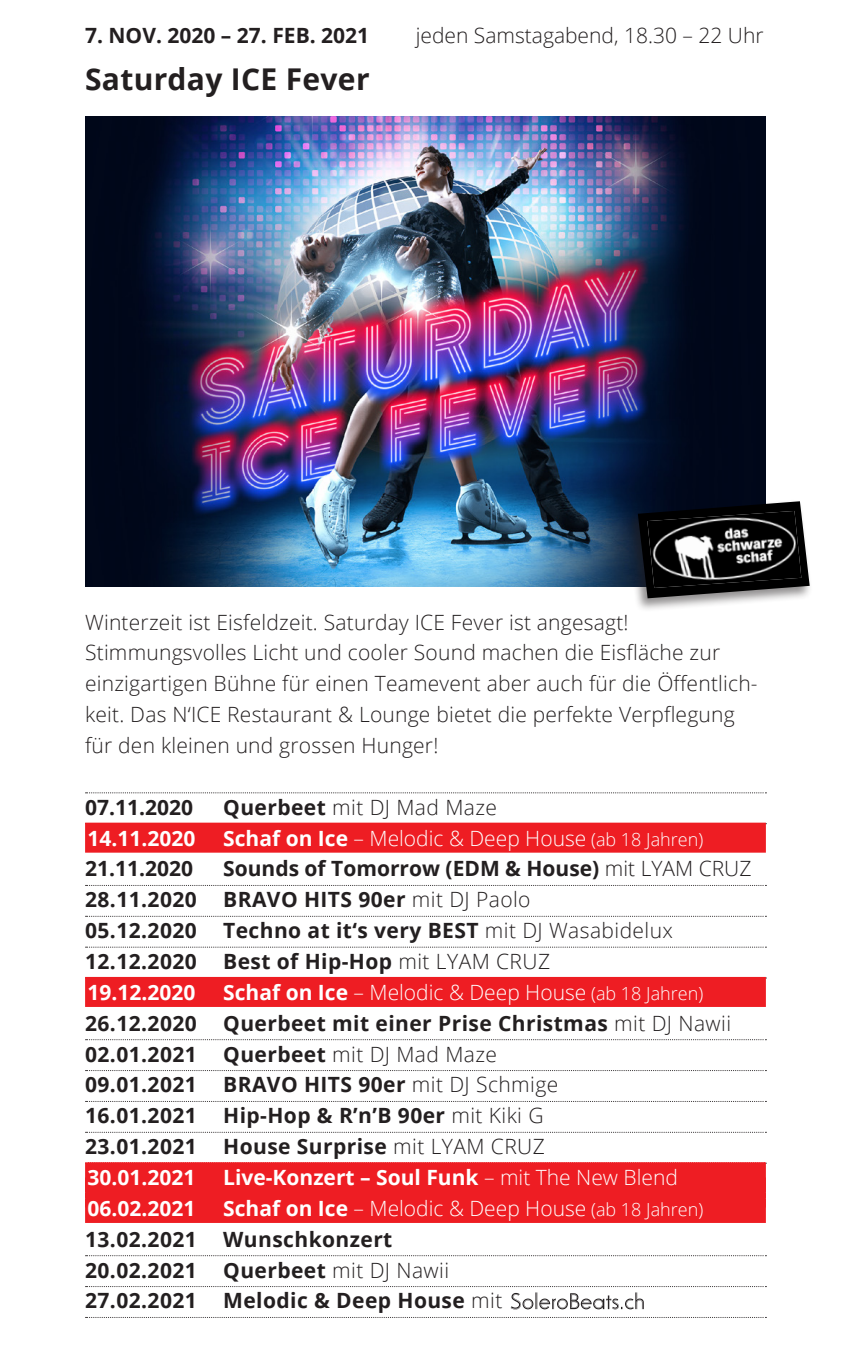
<style>
.page{position:relative;width:851px;height:1350px;background:#fff}
.page>*{position:absolute;margin:0;border:0;box-sizing:border-box;transform-origin:0 0}
.t1{font:700 30px "Open Sans";letter-spacing:.01em;color:#231f20}
.t2{font:700 21px "Open Sans";letter-spacing:.02em;color:#231f20}
.t3{font:300 21px/30.9px "Open Sans";letter-spacing:.01em;color:#231f20}
.t4{font:300 21px "Open Sans";color:#fff}
.t5{font:700 21px "Open Sans";color:#fff}
.t6{font:700 21px "Open Sans";color:#231f20}
.s1{font-weight:700}
.s2{font-size:18px}
.s3{font-weight:300}
</style>
<div class="page">
<img style="left:85px;top:117px;width:680px;height:469px">
<div style="left:625px;top:499px;width:187px;height:112px;background:#231f20;opacity:.5"></div>
<svg style="left:637px;top:501px;width:172px;height:97px;background:#3e4146"></svg>
<img style="left:647px;top:511px;width:154px;height:77px">
<svg style="left:85px;top:792px;width:681px;height:1px"></svg>
<div style="left:85px;top:822px;width:680px;height:30px;background:#ee1d23"></div>
<svg style="left:85px;top:915px;width:681px;height:1px"></svg>
<svg style="left:85px;top:946px;width:681px;height:1px"></svg>
<div style="left:85px;top:976px;width:680px;height:30px;background:#ee1d23"></div>
<svg style="left:85px;top:1039px;width:681px;height:1px"></svg>
<svg style="left:85px;top:1131px;width:681px;height:1px"></svg>
<div style="left:85px;top:1161px;width:680px;height:30px;background:#ee1d23"></div>
<div style="left:85px;top:1177px;width:680px;height:30px;background:#ee1d23"></div>
<div style="left:85px;top:1192px;width:680px;height:30px;background:#ee1d23"></div>
<svg style="left:85px;top:1255px;width:681px;height:1px"></svg>
<svg style="left:85px;top:1161px;width:681px;height:2px"></svg>
<svg style="left:510px;top:1292px;width:133px;height:17px"></svg>
<p class="t6" style="left:85px;top:21px;width:285px">7. NOV. 2020 – 27. FEB. 2021</p>
<p class="t3" style="left:415px;top:20px;width:349px">jeden Samstagabend, 18.30 – 22 Uhr</p>
<p class="t1" style="left:85px;top:57px;width:286px">Saturday ICE Fever</p>
<p class="t3" style="left:85px;top:606px;width:545px">Winterzeit ist Eisfeldzeit. Saturday ICE Fever ist angesagt!</p>
<p class="t3" style="left:85px;top:636px;width:636px">Stimmungsvolles Licht und cooler Sound machen die Eisfläche zur</p>
<p class="t3" style="left:85px;top:667px;width:674px">einzigartigen Bühne für einen Teamevent aber auch für die Öffentlich&shy;keit. Das N‘ICE Restaurant &amp; Lounge bietet die perfekte Verpflegung für den kleinen und grossen Hunger!</p>
<p class="t2" style="left:85px;top:792px;width:109px">07.11.2020</p>
<p class="t3" style="left:223px;top:791px;width:275px"><span class="s1">Querbeet</span> mit DJ Mad Maze</p>
<p class="t5" style="left:88px;top:823px;width:109px">14.11.2020</p>
<p class="t4" style="left:223px;top:823px;width:481px"><span class="s1">Schaf on Ice</span> – Melodic &amp; Deep House <span class="s2">(ab 18 Jahren)</span></p>
<p class="t2" style="left:85px;top:854px;width:109px">21.11.2020</p>
<p class="t6" style="left:223px;top:854px;width:529px">Sounds of Tomorrow (EDM &amp; House) <span class="s3">mit LYAM CRUZ</span></p>
<p class="t2" style="left:85px;top:884px;width:113px">28.11.2020</p>
<p class="t2" style="left:223px;top:884px;width:309px">BRAVO HITS 90er <span class="s3">mit DJ Paolo</span></p>
<p class="t2" style="left:85px;top:915px;width:113px">05.12.2020</p>
<p class="t2" style="left:223px;top:915px;width:451px">Techno at it‘s very BEST <span class="s3">mit DJ Wasabidelux</span></p>
<p class="t2" style="left:85px;top:946px;width:113px">12.12.2020</p>
<p class="t2" style="left:223px;top:946px;width:328px">Best of Hip-Hop <span class="s3">mit LYAM CRUZ</span></p>
<p class="t5" style="left:88px;top:977px;width:109px">19.12.2020</p>
<p class="t4" style="left:223px;top:977px;width:481px"><span class="s1">Schaf on Ice</span> – Melodic &amp; Deep House <span class="s2">(ab 18 Jahren)</span></p>
<p class="t2" style="left:85px;top:1008px;width:113px">26.12.2020</p>
<p class="t2" style="left:223px;top:1008px;width:509px">Querbeet mit einer Prise Christmas <span class="s3">mit DJ Nawii</span></p>
<p class="t2" style="left:85px;top:1039px;width:113px">02.01.2021</p>
<p class="t3" style="left:223px;top:1037px;width:275px"><span class="s1">Querbeet</span> mit DJ Mad Maze</p>
<p class="t2" style="left:85px;top:1069px;width:113px">09.01.2021</p>
<p class="t2" style="left:223px;top:1069px;width:336px">BRAVO HITS 90er <span class="s3">mit DJ Schmige</span></p>
<p class="t2" style="left:85px;top:1100px;width:113px">16.01.2021</p>
<p class="t2" style="left:223px;top:1100px;width:322px">Hip-Hop &amp; R’n’B 90er <span class="s3">mit Kiki G</span></p>
<p class="t2" style="left:85px;top:1131px;width:113px">23.01.2021</p>
<p class="t2" style="left:223px;top:1131px;width:323px">House Surprise <span class="s3">mit LYAM CRUZ</span></p>
<p class="t5" style="left:88px;top:1162px;width:109px">30.01.2021</p>
<p class="t5" style="left:223px;top:1162px;width:456px">Live-Konzert – Soul Funk <span class="s3">– mit The New Blend</span></p>
<p class="t5" style="left:88px;top:1193px;width:109px">06.02.2021</p>
<p class="t4" style="left:223px;top:1193px;width:481px"><span class="s1">Schaf on Ice</span> – Melodic &amp; Deep House <span class="s2">(ab 18 Jahren)</span></p>
<p class="t2" style="left:85px;top:1224px;width:113px">13.02.2021</p>
<p class="t2" style="left:223px;top:1224px;width:171px">Wunschkonzert</p>
<p class="t2" style="left:85px;top:1254px;width:113px">20.02.2021</p>
<p class="t3" style="left:223px;top:1253px;width:227px"><span class="s1">Querbeet</span> mit DJ Nawii</p>
<p class="t2" style="left:85px;top:1285px;width:113px">27.02.2021</p>
<p class="t2" style="left:223px;top:1285px;width:281px">Melodic &amp; Deep House <span class="s3">mit</span></p>
</div>
